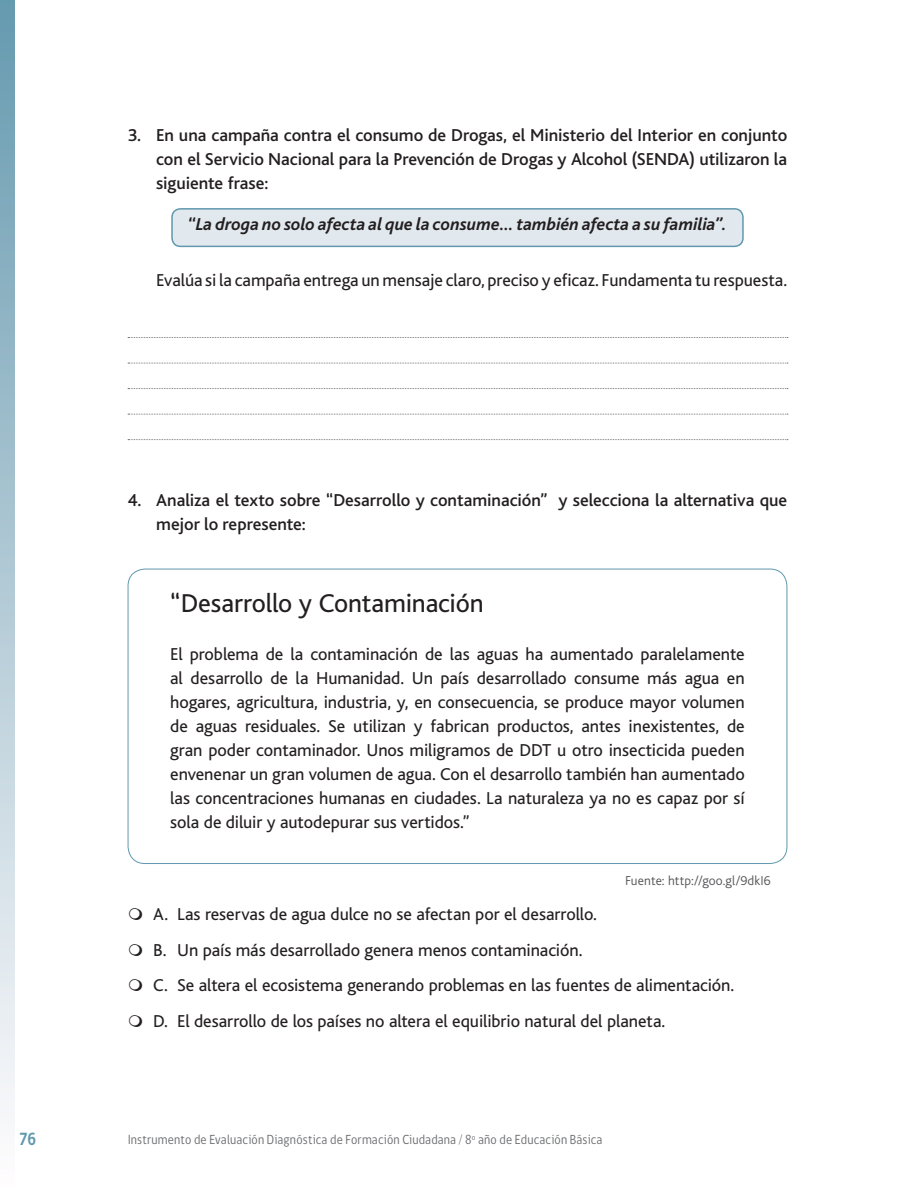
<style>
.page{position:relative;width:915px;height:1187px;background:#fff}
.page>*{position:absolute;margin:0;border:0;box-sizing:border-box;transform-origin:0 0}
.lecturas_en_pruebas{font:27px "Bliss";letter-spacing:-.005em;color:#231f20}
.lecturas_en_pruebas-2{font:18px/24px "Bliss";letter-spacing:-.005em;color:#231f20;text-align:justify}
.preguntas_pruebas{font:500 18px/24px "Bliss";letter-spacing:-.005em;color:#231f20;text-align:justify}
.alternativas_pruebas{font:18px "Bliss";color:#231f20}
.preguntas_pruebas-2{font:18px "Bliss";letter-spacing:-.005em;color:#231f20}
.alternativas_pruebas-2{font:italic 700 18px "Bliss";color:#231f20}
.t1{font:700 18px "gob CL";color:#6198ae;scale:.85 1}
.t2{font:13.5px "gob CL";letter-spacing:.015em;color:#6c6d70;scale:.9 1}
.preguntas_pruebas-3{font:300 13.5px "Bliss";letter-spacing:.01em;color:#57585a}
</style>
<div class="page">
<svg style="left:0;top:0;width:15px;height:1102px;background:#adc7d3"></svg>
<div style="left:172px;top:209px;width:570px;height:37px;background:#e2e9ee;border-radius:9px"></div>
<div style="left:171px;top:208px;width:572px;height:39px;border:2px solid #6198ae;border-radius:9px"></div>
<svg style="left:128px;top:337px;width:659px;height:1px"></svg>
<svg style="left:128px;top:388px;width:659px;height:1px"></svg>
<svg style="left:128px;top:439px;width:659px;height:1px"></svg>
<svg style="left:128px;top:362px;width:659px;height:1px"></svg>
<svg style="left:128px;top:413px;width:659px;height:1px"></svg>
<p class="t1" style="left:19px;top:1126px;width:22px">76</p>
<p class="preguntas_pruebas" style="left:156px;top:124px;width:632px;text-indent:-28px">3. En una campaña contra el consumo de Drogas, el Ministerio del Interior en conjunto con el Servicio Nacional para la Prevención de Drogas y Alcohol (SENDA) utilizaron la siguiente frase:</p>
<p class="alternativas_pruebas-2" style="left:188px;top:215px;width:540px">“La droga no solo afecta al que la consume… también afecta a su familia”.</p>
<p class="preguntas_pruebas-2" style="left:156px;top:271px;width:632px">Evalúa si la campaña entrega un mensaje claro, preciso y eficaz. Fundamenta tu respuesta.</p>
<p class="preguntas_pruebas" style="left:156px;top:488px;width:632px;text-indent:-28px">4. Analiza el texto sobre “Desarrollo y contaminación” y selecciona la alternativa que mejor lo represente:</p>
<p class="lecturas_en_pruebas" style="left:170px;top:589px;width:315px">“Desarrollo y Contaminación</p>
<p class="lecturas_en_pruebas-2" style="left:170px;top:642px;width:576px">El problema de la contaminación de las aguas ha aumentado paralelamente al desarrollo de la Humanidad. Un país desarrollado consume más agua en hogares, agricultura, industria, y, en consecuencia, se produce mayor volumen de aguas residuales. Se utilizan y fabrican productos, antes inexistentes, de gran poder contaminador. Unos miligramos de DDT u otro insecticida pueden envenenar un gran volumen de agua. Con el desarrollo también han aumentado las concentraciones humanas en ciudades. La naturaleza ya no es capaz por sí sola de diluir y autodepurar sus vertidos.”</p>
<p class="preguntas_pruebas-3" style="left:624px;top:873px;width:147px">Fuente: http://goo.gl/9dkI6</p>
<p class="alternativas_pruebas" style="left:153px;top:904px;width:445px">A. Las reservas de agua dulce no se afectan por el desarrollo.</p>
<p class="alternativas_pruebas" style="left:153px;top:940px;width:431px">B. Un país más desarrollado genera menos contaminación.</p>
<p class="alternativas_pruebas" style="left:153px;top:975px;width:582px">C. Se altera el ecosistema generando problemas en las fuentes de alimentación.</p>
<p class="alternativas_pruebas" style="left:153px;top:1011px;width:513px">D. El desarrollo de los países no altera el equilibrio natural del planeta.</p>
<p class="t2" style="left:128px;top:1130px;width:529px">Instrumento de Evaluación Diagnóstica de Formación Ciudadana / 8<sup>o</sup> año de Educación Básica</p>
</div>
